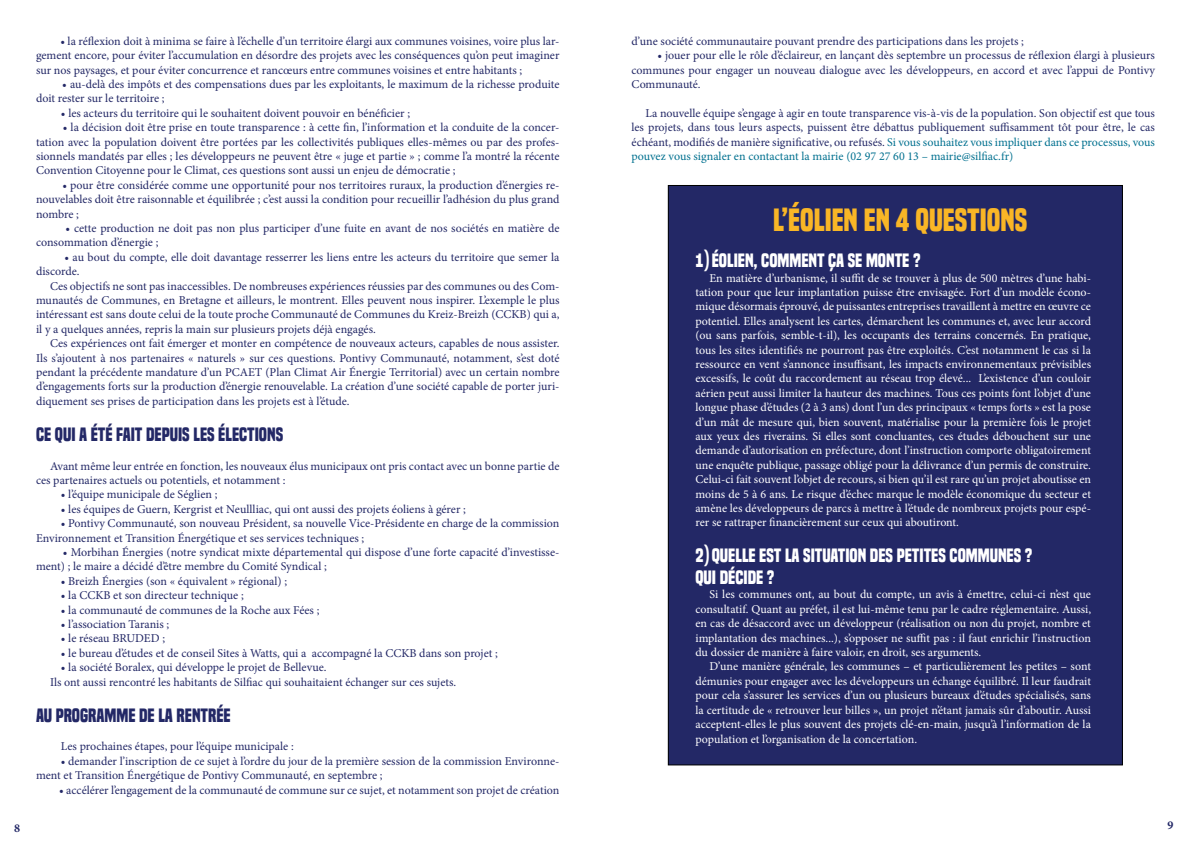
<style>
.page{position:relative;width:1191px;height:842px;background:#fff}
.page>*{position:absolute;margin:0;border:0;box-sizing:border-box;transform-origin:0 0}
.t1{font:700 30px "Built Titling Rg";color:#f9b626}
.t2{font:700 18px/21.6px "Built Titling Rg";color:#fff}
.t3{font:700 18px "Built Titling Rg";color:#232866}
.t4{font:12px/14.4px "Minion Pro";color:#232866}
.t5{font:12px/14.4px "Minion Pro";color:#fff;text-align:justify}
.t6{font:700 12px "Minion Pro";color:#232866}
.s1{color:#00708f}
</style>
<div class="page">
<div style="left:668px;top:185px;width:454px;height:580px;background:#232866"></div>
<p class="t4" style="left:36px;top:34px;width:525px;text-align:justify;text-indent:24px">• la réflexion doit à minima se faire à l’échelle d’un territoire élargi aux communes voisines, voire plus lar&shy;gement encore, pour éviter l’accumulation en désordre des projets avec les conséquences qu’on peut imaginer sur nos paysages, et pour éviter concurrence et rancœurs entre communes voisines et entre habitants ;</p>
<p class="t4" style="left:36px;top:77px;width:525px;text-indent:26px">• au-delà des impôts et des compensations dues par les exploitants, le maximum de la richesse produite doit rester sur le territoire ;</p>
<p class="t4" style="left:61px;top:106px;width:351px">• les acteurs du territoire qui le souhaitent doivent pouvoir en bénéficier ;</p>
<p class="t4" style="left:36px;top:120px;width:525px;text-align:justify;text-indent:27px">• la décision doit être prise en toute transparence : à cette fin, l’information et la conduite de la concer&shy;tation avec la population doivent être portées par les collectivités publiques elles-mêmes ou par des profes&shy;sionnels mandatés par elles ; les développeurs ne peuvent être « juge et partie » ; comme l’a montré la récente Convention Citoyenne pour le Climat, ces questions sont aussi un enjeu de démocratie ;</p>
<p class="t4" style="left:36px;top:178px;width:525px;text-align:justify;text-indent:26px">• pour être considérée comme une opportunité pour nos territoires ruraux, la production d’énergies re&shy;nouvelables doit être raisonnable et équilibrée ; c’est aussi la condition pour recueillir l’adhésion du plus grand nombre ;</p>
<p class="t4" style="left:36px;top:221px;width:525px;text-indent:29px">• cette production ne doit pas non plus participer d’une fuite en avant de nos sociétés en matière de consommation d’énergie ;</p>
<p class="t4" style="left:36px;top:250px;width:525px;text-indent:28px">• au bout du compte, elle doit davantage resserrer les liens entre les acteurs du territoire que semer la discorde.</p>
<p class="t4" style="left:36px;top:279px;width:525px;text-align:justify;text-indent:14px">Ces objectifs ne sont pas inaccessibles. De nombreuses expériences réussies par des communes ou des Com&shy;munautés de Communes, en Bretagne et ailleurs, le montrent. Elles peuvent nous inspirer. L’exemple le plus intéressant est sans doute celui de la toute proche Communauté de Communes du Kreiz-Breizh (CCKB) qui a, il y a quelques années, repris la main sur plusieurs projets déjà engagés.</p>
<p class="t4" style="left:36px;top:336px;width:525px;text-align:justify;text-indent:14px">Ces expériences ont fait émerger et monter en compétence de nouveaux acteurs, capables de nous assister.<br>Ils s’ajoutent à nos partenaires « naturels » sur ces questions. Pontivy Communauté, notamment, s’est doté pendant la précédente mandature d’un PCAET (Plan Climat Air Énergie Territorial) avec un certain nombre d’engagements forts sur la production d’énergie renouvelable. La création d’une société capable de porter juri&shy;diquement ses prises de participation dans les projets est à l’étude.</p>
<h2 class="t3" style="left:36px;top:423px;width:249px">CE QUI A ÉTÉ FAIT DEPUIS LES ÉLECTIONS</h2>
<p class="t4" style="left:36px;top:459px;width:525px;text-indent:14px">Avant même leur entrée en fonction, les nouveaux élus municipaux ont pris contact avec un bonne partie de ces partenaires actuels ou potentiels, et notamment :</p>
<p class="t4" style="left:61px;top:487px;width:158px">• l’équipe municipale de Séglien ;</p>
<p class="t4" style="left:61px;top:502px;width:406px">• les équipes de Guern, Kergrist et Neullliac, qui ont aussi des projets éoliens à gérer ;</p>
<p class="t4" style="left:36px;top:516px;width:525px;text-indent:25px">• Pontivy Communauté, son nouveau Président, sa nouvelle Vice-Présidente en charge de la commission<br>Environnement et Transition Énergétique et ses services techniques ;</p>
<p class="t4" style="left:36px;top:545px;width:525px;text-indent:27px">• Morbihan Énergies (notre syndicat mixte départemental qui dispose d’une forte capacité d’investisse&shy;ment) ; le maire a décidé d’être membre du Comité Syndical ;</p>
<p class="t4" style="left:61px;top:574px;width:228px">• Breizh Énergies (son « équivalent » régional) ;</p>
<p class="t4" style="left:61px;top:588px;width:184px">• la CCKB et son directeur technique ;</p>
<p class="t4" style="left:61px;top:603px;width:260px">• la communauté de communes de la Roche aux Fées ;</p>
<p class="t4" style="left:61px;top:617px;width:110px">• l’association Taranis ;</p>
<p class="t4" style="left:61px;top:631px;width:106px">• le réseau BRUDED ;</p>
<p class="t4" style="left:61px;top:646px;width:438px">• le bureau d’études et de conseil Sites à Watts, qui a accompagné la CCKB dans son projet ;</p>
<p class="t4" style="left:50px;top:660px;width:408px;text-indent:11px">• la société Boralex, qui développe le projet de Bellevue.<br>Ils ont aussi rencontré les habitants de Silfiac qui souhaitaient échanger sur ces sujets.</p>
<h2 class="t3" style="left:36px;top:704px;width:196px">AU PROGRAMME DE LA RENTRÉE</h2>
<p class="t4" style="left:61px;top:739px;width:234px">Les prochaines étapes, pour l’équipe municipale :</p>
<p class="t4" style="left:36px;top:754px;width:525px;text-indent:25px">• demander l’inscription de ce sujet à l’ordre du jour de la première session de la commission Environne&shy;ment et Transition Énergétique de Pontivy Communauté, en septembre ;</p>
<p class="t4" style="left:59px;top:783px;width:502px">• accélérer l’engagement de la communauté de commune sur ce sujet, et notamment son projet de création</p>
<p class="t4" style="left:631px;top:34px;width:394px">d’une société communautaire pouvant prendre des participations dans les projets ;</p>
<p class="t4" style="left:631px;top:48px;width:525px;text-align:justify;text-indent:26px">• jouer pour elle le rôle d’éclaireur, en lançant dès septembre un processus de réflexion élargi à plusieurs communes pour engager un nouveau dialogue avec les développeurs, en accord et avec l’appui de Pontivy Communauté.</p>
<p class="t4" style="left:631px;top:106px;width:525px;text-align:justify;text-indent:14px">La nouvelle équipe s’engage à agir en toute transparence vis-à-vis de la population. Son objectif est que tous les projets, dans tous leurs aspects, puissent être débattus publiquement suffisamment tôt pour être, le cas échéant, modifiés de manière significative, ou refusés. <span class="s1">Si vous souhaitez vous impliquer dans ce processus, vous pouvez vous signaler en contactant la mairie (02 97 27 60 13 – mairie@silfiac.fr)</span></p>
<h1 class="t1" style="left:773px;top:202px;width:256px">L’ÉOLIEN EN 4 QUESTIONS</h1>
<h2 class="t2" style="left:695px;top:250px;width:226px">1)ÉOLIEN, COMMENT ÇA SE MONTE ?</h2>
<p class="t5" style="left:695px;top:271px;width:397px;text-indent:14px">En matière d’urbanisme, il suffit de se trouver à plus de 500 mètres d’une habi&shy;tation pour que leur implantation puisse être envisagée. Fort d’un modèle écono&shy;mique désormais éprouvé, de puissantes entreprises travaillent à mettre en œuvre ce potentiel. Elles analysent les cartes, démarchent les communes et, avec leur accord (ou sans parfois, semble-t-il), les occupants des terrains concernés. En pratique, tous les sites identifiés ne pourront pas être exploités. C’est notamment le cas si la ressource en vent s’annonce insuffisant, les impacts environnementaux prévisibles excessifs, le coût du raccordement au réseau trop élevé... L’existence d’un couloir aérien peut aussi limiter la hauteur des machines. Tous ces points font l’objet d’une longue phase d’études (2 à 3 ans) dont l’un des principaux « temps forts » est la pose d’un mât de mesure qui, bien souvent, matérialise pour la première fois le projet aux yeux des riverains. Si elles sont concluantes, ces études débouchent sur une demande d’autorisation en préfecture, dont l’instruction comporte obligatoirement une enquête publique, passage obligé pour la délivrance d’un permis de construire.<br>Celui-ci fait souvent l’objet de recours, si bien qu’il est rare qu’un projet aboutisse en moins de 5 à 6 ans. Le risque d’échec marque le modèle économique du secteur et amène les développeurs de parcs à mettre à l’étude de nombreux projets pour espé&shy;rer se rattraper financièrement sur ceux qui aboutiront.</p>
<h2 class="t2" style="left:695px;top:545px;width:338px">2)QUELLE EST LA SITUATION DES PETITES COMMUNES ?<br>QUI DÉCIDE ?</h2>
<p class="t5" style="left:695px;top:587px;width:397px;text-indent:14px">Si les communes ont, au bout du compte, un avis à émettre, celui-ci n’est que consultatif. Quant au préfet, il est lui-même tenu par le cadre réglementaire. Aussi, en cas de désaccord avec un développeur (réalisation ou non du projet, nombre et implantation des machines...), s’opposer ne suffit pas : il faut enrichir l’instruction du dossier de manière à faire valoir, en droit, ses arguments.</p>
<p class="t5" style="left:695px;top:659px;width:397px;text-indent:14px">D’une manière générale, les communes – et particulièrement les petites – sont démunies pour engager avec les développeurs un échange équilibré. Il leur faudrait pour cela s’assurer les services d’un ou plusieurs bureaux d’études spécialisés, sans la certitude de « retrouver leur billes », un projet n’étant jamais sûr d’aboutir. Aussi acceptent-elles le plus souvent des projets clé-en-main, jusqu’à l’information de la population et l’organisation de la concertation.</p>
<p class="t6" style="left:14px;top:819px;width:7px">8</p>
<p class="t6" style="left:1167px;top:816px;width:7px">9</p>
</div>
